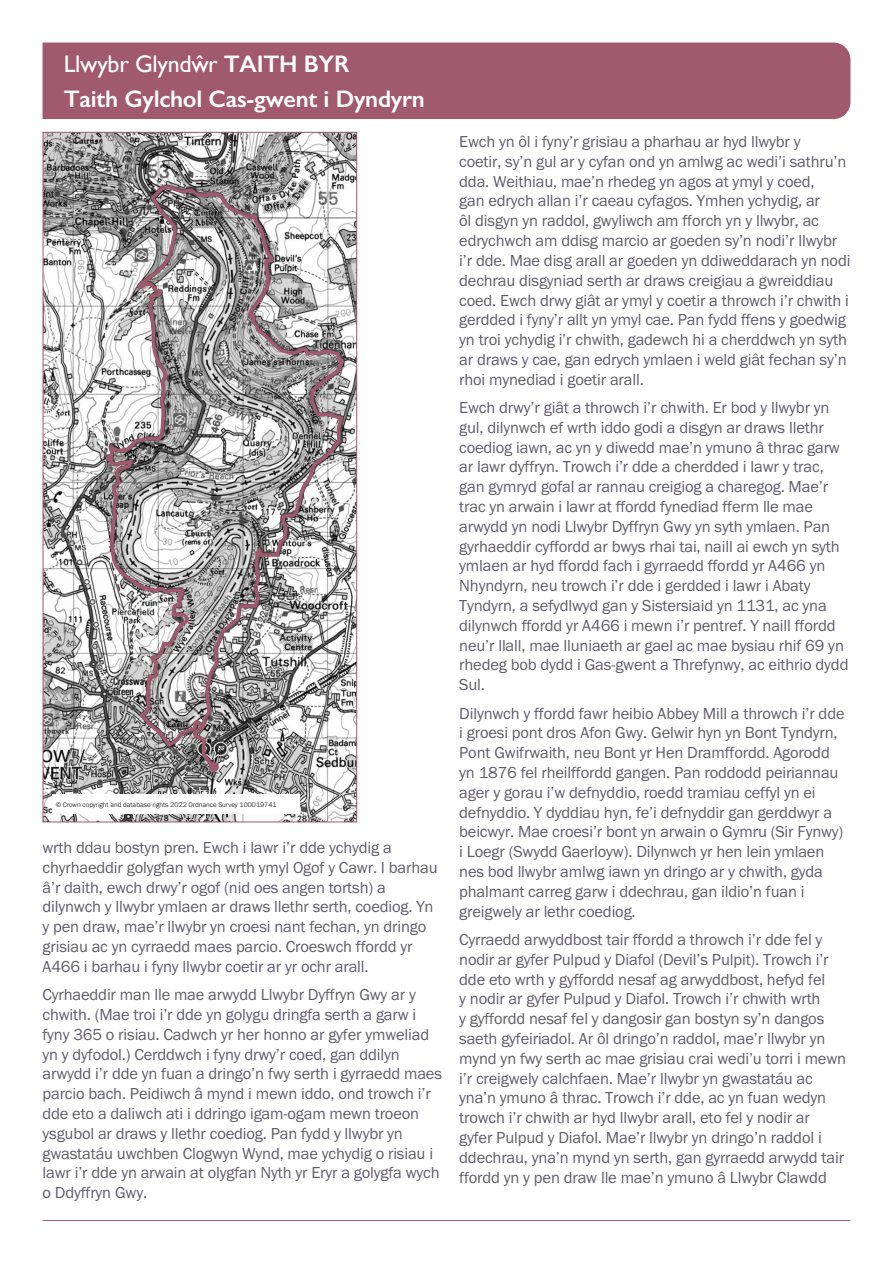
<style>
.page{position:relative;width:893px;height:1263px;background:#fff}
.page>*{position:absolute;margin:0;border:0;box-sizing:border-box;transform-origin:0 0}
.t1{font:600 24px/34.8px "Gill Sans";letter-spacing:-.01em;color:#fff}
.body_copy{font:16.5px/19.8px "Franklin Gothic URW Boo";letter-spacing:-.01em;color:#615c6c}
.t2{font:300 7.05px "Franklin Gothic URW";color:#000}
.s1{font-weight:400}
</style>
<div class="page">
<hr style="left:43px;top:1220px;width:807px;height:1px;background:#a1596f">
<img style="left:45px;top:134px;width:310px;height:686px">
<div style="left:52px;top:794px;width:248px;height:20px;background:#fff"></div>
<svg style="left:105px;top:186px;width:242px;height:629px"></svg>
<div style="left:209px;top:762px;width:10px;height:10px;background:#a1596f;border-radius:50%"></div>
<div style="left:43px;top:43px;width:807px;height:76px;background:#a1596f"></div>
<h1 class="t1" style="left:64px;top:46px;width:363px"><span class="s1">Llwybr Glyndwˆ r</span> TAITH BYR<br>Taith Gylchol Cas-gwent i Dyndyrn</h1>
<p class="t2" style="left:56px;top:800px;width:222px">© Crown copyright and database rights 2022 Ordnance Survey 100019741</p>
<p class="body_copy" style="left:43px;top:837px;width:397px">wrth ddau bostyn pren. Ewch i lawr i’r dde ychydig a chyrhaeddir golygfan wych wrth ymyl Ogof y Cawr. I barhau â’r daith, ewch drwy’r ogof (nid oes angen tortsh) a dilynwch y llwybr ymlaen ar draws llethr serth, coediog. Yn y pen draw, mae’r llwybr yn croesi nant fechan, yn dringo grisiau ac yn cyrraedd maes parcio. Croeswch ffordd yr A466 i barhau i fyny llwybr coetir ar yr ochr arall.</p>
<p class="body_copy" style="left:43px;top:984px;width:401px">Cyrhaeddir man lle mae arwydd Llwybr Dyffryn Gwy ar y chwith. (Mae troi i’r dde yn golygu dringfa serth a garw i fyny 365 o risiau. Cadwch yr her honno ar gyfer ymweliad yn y dyfodol.) Cerddwch i fyny drwy’r coed, gan ddilyn arwydd i’r dde yn fuan a dringo’n fwy serth i gyrraedd maes parcio bach. Peidiwch â mynd i mewn iddo, ond trowch i’r dde eto a daliwch ati i ddringo igam-ogam mewn troeon ysgubol ar draws y llethr coediog. Pan fydd y llwybr yn gwastatáu uwchben Clogwyn Wynd, mae ychydig o risiau i lawr i’r dde yn arwain at olygfan Nyth yr Eryr a golygfa wych o Ddyffryn Gwy.</p>
<p class="body_copy" style="left:459px;top:131px;width:393px">Ewch yn ôl i fyny’r grisiau a pharhau ar hyd llwybr y<br>coetir, sy’n gul ar y cyfan ond yn amlwg ac wedi’i sathru’n dda. Weithiau, mae’n rhedeg yn agos at ymyl y coed,<br>gan edrych allan i’r caeau cyfagos. Ymhen ychydig, ar<br>ôl disgyn yn raddol, gwyliwch am fforch yn y llwybr, ac edrychwch am ddisg marcio ar goeden sy’n nodi’r llwybr i’r dde. Mae disg arall ar goeden yn ddiweddarach yn nodi dechrau disgyniad serth ar draws creigiau a gwreiddiau coed. Ewch drwy giât ar ymyl y coetir a throwch i’r chwith i gerdded i fyny’r allt yn ymyl cae. Pan fydd ffens y goedwig yn troi ychydig i’r chwith, gadewch hi a cherddwch yn syth ar draws y cae, gan edrych ymlaen i weld giât fechan sy’n rhoi mynediad i goetir arall.</p>
<p class="body_copy" style="left:459px;top:397px;width:391px">Ewch drwy’r giât a throwch i’r chwith. Er bod y llwybr yn gul, dilynwch ef wrth iddo godi a disgyn ar draws llethr coediog iawn, ac yn y diwedd mae’n ymuno â thrac garw ar lawr dyffryn. Trowch i’r dde a cherdded i lawr y trac, gan gymryd gofal ar rannau creigiog a charegog. Mae’r trac yn arwain i lawr at ffordd fynediad fferm lle mae arwydd yn nodi Llwybr Dyffryn Gwy yn syth ymlaen. Pan gyrhaeddir cyffordd ar bwys rhai tai, naill ai ewch yn syth ymlaen ar hyd ffordd fach i gyrraedd ffordd yr A466 yn Nhyndyrn, neu trowch i’r dde i gerdded i lawr i Abaty Tyndyrn, a sefydlwyd gan y Sistersiaid yn 1131, ac yna dilynwch ffordd yr A466 i mewn i’r pentref. Y naill ffordd neu’r llall, mae lluniaeth ar gael ac mae bysiau rhif 69 yn rhedeg bob dydd i Gas-gwent a Threfynwy, ac eithrio dydd Sul.</p>
<p class="body_copy" style="left:459px;top:703px;width:387px">Dilynwch y ffordd fawr heibio Abbey Mill a throwch i’r dde i groesi pont dros Afon Gwy. Gelwir hyn yn Bont Tyndyrn, Pont Gwifrwaith, neu Bont yr Hen Dramffordd. Agorodd yn 1876 fel rheilffordd gangen. Pan roddodd peiriannau ager y gorau i’w defnyddio, roedd tramiau ceffyl yn ei defnyddio. Y dyddiau hyn, fe’i defnyddir gan gerddwyr a beicwyr. Mae croesi’r bont yn arwain o Gymru (Sir Fynwy) i Loegr (Swydd Gaerloyw). Dilynwch yr hen lein ymlaen nes bod llwybr amlwg iawn yn dringo ar y chwith, gyda phalmant carreg garw i ddechrau, gan ildio’n fuan i greigwely ar lethr coediog.</p>
<p class="body_copy" style="left:459px;top:929px;width:388px">Cyrraedd arwyddbost tair ffordd a throwch i’r dde fel y nodir ar gyfer Pulpud y Diafol (Devil’s Pulpit). Trowch i’r dde eto wrth y gyffordd nesaf ag arwyddbost, hefyd fel<br>y nodir ar gyfer Pulpud y Diafol. Trowch i’r chwith wrth<br>y gyffordd nesaf fel y dangosir gan bostyn sy’n dangos saeth gyfeiriadol. Ar ôl dringo’n raddol, mae’r llwybr yn mynd yn fwy serth ac mae grisiau crai wedi’u torri i mewn i’r creigwely calchfaen. Mae’r llwybr yn gwastatáu ac yna’n ymuno â thrac. Trowch i’r dde, ac yn fuan wedyn trowch i’r chwith ar hyd llwybr arall, eto fel y nodir ar gyfer Pulpud y Diafol. Mae’r llwybr yn dringo’n raddol i ddechrau, yna’n mynd yn serth, gan gyrraedd arwydd tair ffordd yn y pen draw lle mae’n ymuno â Llwybr Clawdd</p>
</div>
